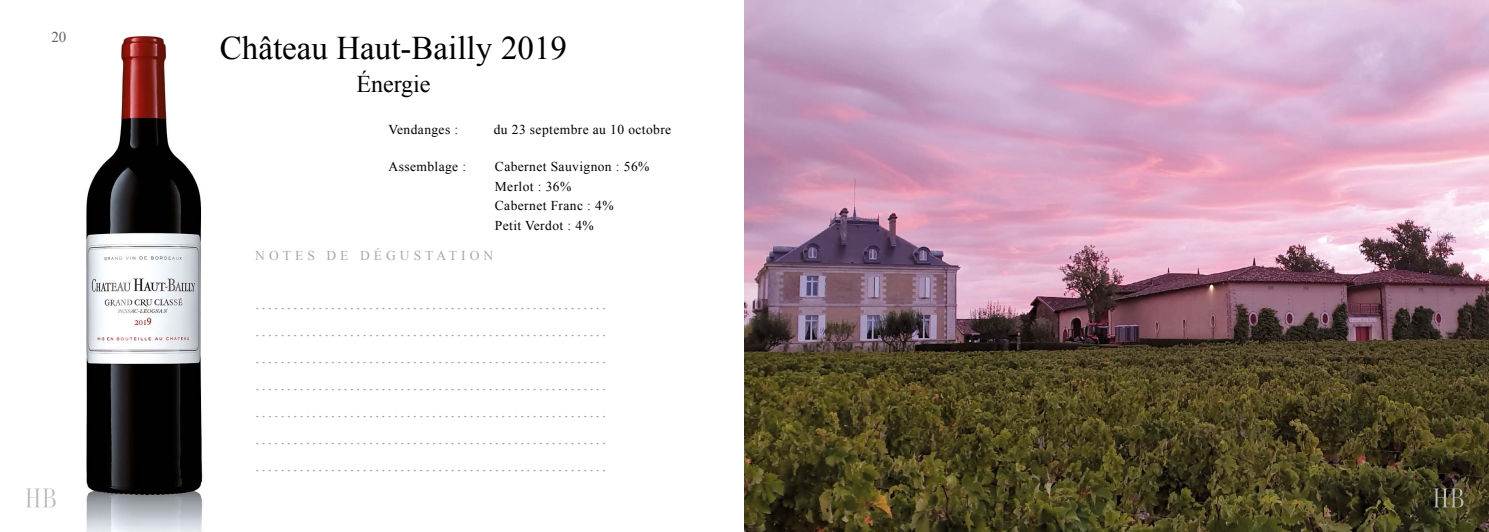
<style>
.page{position:relative;width:1489px;height:532px;background:#fff}
.page>*{position:absolute;margin:0;border:0;box-sizing:border-box;transform-origin:0 0}
.t1{font:33px "Times New Roman";color:#000}
.t2{font:24px "Times New Roman";color:#000}
.t3{font:18px/27px "Times New Roman";color:#9d9d9c;text-align:justify}
.t4{font:15px "Times New Roman";color:#646363}
.t5{font:13.5px/19.5px "Times New Roman";letter-spacing:.03em;color:#000}
.t6{font:13.5px "Times New Roman";letter-spacing:.3em;color:#a8a8a7}
</style>
<div class="page">
<img style="left:744px;top:0;width:744px;height:531px">
<img style="left:86px;top:35px;width:117px;height:496px">
<svg style="left:26px;top:488px;width:30px;height:19px"></svg>
<svg style="left:1432px;top:488px;width:31px;height:19px"></svg>
<p class="t4" style="left:51px;top:27px;width:16px">20</p>
<h1 class="t1" style="left:220px;top:26px;width:349px">Château Haut-Bailly 2019</h1>
<h2 class="t2" style="left:356px;top:68px;width:76px">énergie</h2>
<p class="t5" style="left:388px;top:119px;width:71px">Vendanges :</p>
<p class="t5" style="left:494px;top:119px;width:179px">du 23 septembre au 10 octobre</p>
<p class="t5" style="left:388px;top:157px;width:79px">Assemblage :</p>
<p class="t5" style="left:495px;top:157px;width:156px">Cabernet Sauvignon : 56%<br>Merlot : 36%<br>Cabernet Franc : 4%<br>Petit Verdot : 4%</p>
<p class="t6" style="left:255px;top:247px;width:13px">NOT</p>
<p class="t6" style="left:295px;top:247px;width:166px">ES DE DÉG UST ATION</p>
<p class="t3" style="left:255px;top:289px;width:353px">........................................................ ........................................................ ........................................................ ........................................................ ........................................................ ........................................................ ........................................................</p>
</div>
